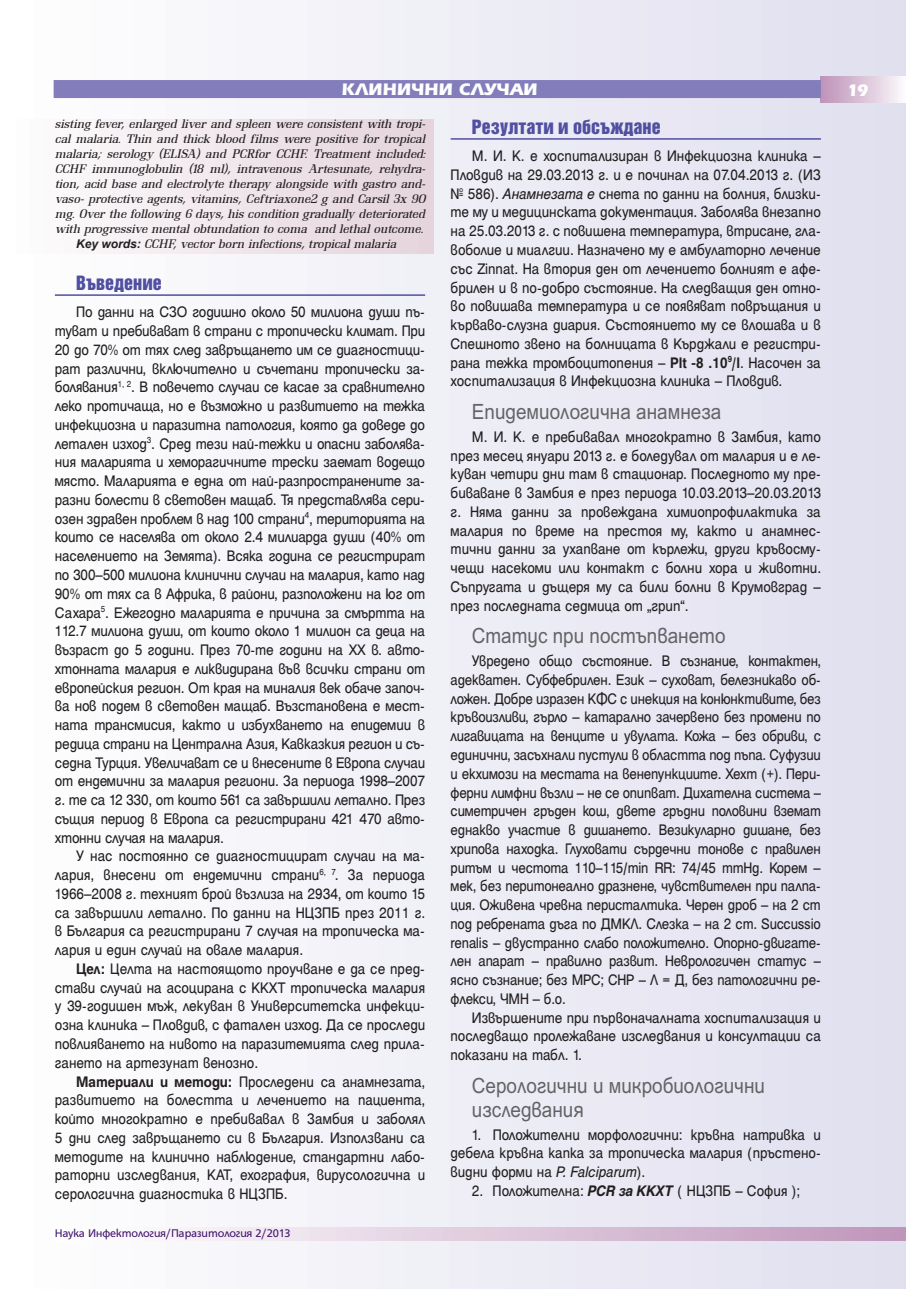
<style>
.page{position:relative;width:906px;height:1289px;background:#fff}
.page>*{position:absolute;margin:0;border:0;box-sizing:border-box;transform-origin:0 0}
.t1{font:21px/24px "SP Ariel";color:#636366;scale:.9 1}
.t2{font:18px "Helvetica Inserat Cyr Upright";color:#504fa1}
.t3{font:700 18px "Erika Bg";color:#fff}
.t4{font:16.5px/18.8px "Helen Bg";letter-spacing:-.01em;color:#231f20;text-align:justify;scale:.92 1}
.t5{font:16.5px/18.8px "Helen Bg";letter-spacing:-.01em;color:#231f20;text-align:justify;scale:.9 1}
.t6{font:italic 300 13.5px/15px "HS Renault Bg";color:#231f20;text-align:center}
.t7{font:12px "HS Grotesk Bg";letter-spacing:-.01em;color:#43176e}
.s1{font-family:"Arial";font-weight:700;font-size:12px}
.s2{font-weight:700}
.s3{font-style:italic}
.s4{font-weight:700;font-style:italic}
</style>
<div class="page">
<div style="left:1px;top:0;width:905px;height:1288px;background:linear-gradient(to right,#fff,#e0dfef)"></div>
<div style="left:821px;top:77px;width:85px;height:25px;background:linear-gradient(to right,#bd92b8,#fcfafc)"></div>
<svg style="left:55px;top:1227px;width:851px;height:13px"></svg>
<div style="left:54px;top:80px;width:767px;height:18px;background:#837dbb"></div>
<div style="left:0;top:119px;width:434px;height:134px;background:linear-gradient(to right,#feffff,#e4d2db)"></div>
<hr style="left:55px;top:294px;width:370px;height:2px;background:#504fa1">
<hr style="left:450px;top:138px;width:371px;height:2px;background:#504fa1">
<p class="t3" style="left:342px;top:83px;width:197px">КЛИНИЧНИ СЛУЧАИ</p>
<p class="t6" style="left:55px;top:117px;width:372px">sisting fever, enlarged liver and spleen were consistent with tropi&shy;cal malaria. Thin and thick blood films were positive for tropical malaria; serology (ELISA) and PCRfor CCHF. Treatment included:<br>CCHF immunoglobulin (18 ml), intravenous Artesunate, rehydra&shy;tion, acid base and electrolyte therapy alongside with gastro and&shy;vaso- protective agents, vitamins, Ceftriaxone2 g and Carsil 3x 90 mg. Over the following 6 days, his condition gradually deteriorated with progressive mental obtundation to coma and lethal outcome.<br><span class="s1">Key words:</span> CCHF, vector born infections, tropical malaria</p>
<p class="t2" style="left:76px;top:275px;width:87px">Въведение</p>
<p class="t4" style="left:55px;top:304px;width:404px;text-indent:21px">По данни на СЗО годишно около 50 милиона души пъ&shy;туват и пребивават в страни с тропически климат. При 20 до 70% от тях след завръщането им се диагностици&shy;рат различни, включително и съчетани тропически за&shy;болявания<sup>1,</sup> <sup>2</sup>. В повечето случаи се касае за сравнително леко протичащa, но е възможно и развитието на тежка инфекциозна и паразитна патология, която да доведе до летален изход<sup>3</sup>. Сред тези най-тежки и опасни заболява&shy;ния маларията и хеморагичните трески заемат водещо място. Mаларията е една от най-разпространените за&shy;разни болести в световен мащаб. Тя представлява сери&shy;озен здравен проблем в над 100 страни<sup>4</sup>, територията на които се населява от около 2.4 милиарда души (40% от населението на Земята). Всяка година се регистрират по 300–500 милионa клинични случаи на малария, като над 90% от тях са в Африка, в райони, разположени на юг от Сахара<sup>5</sup>. Ежегодно маларията е причина за смъртта на 112.7 милиона души, от които около 1 милион са деца на възраст до 5 години. През 70-те години на XX в. авто&shy;хтонната малария е ликвидирана във всички страни от европейския регион. От края на миналия век обаче започ&shy;ва нов подем в световен мащаб. Възстановена е мест&shy;ната трансмисия, както и избухването на епидемии в редица страни на Централна Азия, Кавказкия регион и съ&shy;седна Турция. Увеличават се и внесените в Европа случаи от ендемични за малария региони. За периода 1998–2007 г. те са 12 330, от които 561 са завършили летално. През същия период в Европa са регистрирани 421 470 авто&shy;хтонни случая на малария.</p>
<p class="t4" style="left:55px;top:848px;width:404px;text-indent:21px">У нас постоянно се диагностицират случаи на ма&shy;лария, внесени от ендемични страни<sup>6,</sup> <sup>7</sup>. За периода 1966–2008 г. техният брой възлиза на 2934, от които 15 са завършили летално. По данни на НЦЗПБ през 2011 г. в България са регистрирани 7 случая на тропическа ма&shy;лария и един случай на овале малария.</p>
<p class="t4" style="left:55px;top:960px;width:404px;text-indent:21px"><span class="s2">Цел:</span> Целта на настоящото проучване е да се пред&shy;стави случай на асоцирана с ККХТ тропическа малария у 39-годишен мъж, лекуван в Университетска инфекци&shy;озна клиника – Пловдив, с фатален изход. Да се проследи повлияването на нивото на паразитемията след прила&shy;гането на артезунат венозно.</p>
<p class="t4" style="left:55px;top:1073px;width:404px;text-indent:21px"><span class="s2">Материали и методи:</span> Проследени са анамнезата, развитието на болестта и лечението на пациента, който многократно е пребивавал в Замбия и заболял 5 дни след завръщането си в България. Използвани са методите на клинично наблюдение, стандартни лабо&shy;раторни изследвания, КАТ, ехография, вирусологична и серологична диагностика в НЦЗПБ.</p>
<p class="t2" style="left:472px;top:119px;width:190px">Резултати и обсъждане</p>
<p class="t4" style="left:450px;top:148px;width:404px;text-indent:21px">М. И. К. е хоспитализиран в Инфекциозна клиника – Пловдив на 29.03.2013 г. и е починал на 07.04.2013 г. (ИЗ № 586). <span class="s3">Анамнезата е</span> снета по данни на болния, близки&shy;те му и медицинската документация. Заболява внезапно на 25.03.2013 г. с повишена температура, втрисане, гла&shy;воболие и миалгии. Назначено му е амбулаторно лечение със Zinnat. На втория ден от лечението болният е афе&shy;брилен и в по-добро състояние. На следващия ден отно&shy;во повишава температура и се появяват повръщания и кърваво-слузна диария. Състоянието му се влошава и в Спешното звено на болницата в Кърджали е регистри&shy;рана тежка тромбоцитопения – <span class="s2">Plt -8 .10</span><sup>9</sup><span class="s2">/l</span>. Насочен за хоспитализация в Инфекциозна клиника – Пловдив.</p>
<p class="t1" style="left:472px;top:401px;width:279px">Епидемиологична анамнеза</p>
<p class="t4" style="left:450px;top:428px;width:404px;text-indent:21px">М. И. К. е пребивавал многократно в Замбия, като през месец януари 2013 г. е боледувал от малария и е ле&shy;куван четири дни там в стационар. Последното му пре&shy;биваване в Замбия е през периода 10.03.2013–20.03.2013 г. Няма данни за провеждана химиопрофилактика за малария по време на престоя му, както и анамнес&shy;тични данни за ухапване от кърлежи, други кръвосму&shy;чещи насекоми или контакт с болни хора и животни.<br>Съпругата и дъщеря му са били болни в Крумовград – през последната седмица от „грип“.</p>
<p class="t1" style="left:472px;top:625px;width:283px">Статус при постъпването</p>
<p class="t5" style="left:450px;top:653px;width:413px;text-indent:21px">Увредено общо състояние. В съзнание, контактен, адекватен. Субфебрилен. Език – суховат, белезникаво об&shy;ложен. Добре изразен КФС с инекция на конюнктивите, без кръвоизливи, гърло – катарално зачервено без промени по лигавицата на венците и увулата. Кожа – без обриви, с единични, засъхнали пустули в областта под пъпа. Суфузии и екхимози на местата на венепункциите. Хехт (+). Пери&shy;ферни лимфни възли – не се опипват. Дихателна система – симетричен гръден кош, двете гръдни половини вземат еднакво участие в дишането. Везикуларно дишане, без хрипова находка. Глуховати сърдечни тонове с правилен ритъм и честота 110–115/min RR: 74/45 mmHg. Корем – мек, без перитонеално дразнене, чувствителен при палпа&shy;ция. Оживена чревна перисталтика. Черен дроб – на 2 cm под ребрената дъга по ДМКЛ. Слезка – на 2 cm. Succussio renalis – двустранно слабо положително. Опорно-двигате&shy;лен апарат – правилно развит. Неврологичен статус – ясно съзнание; без МРС; СНР – Л = Д, без патологични ре&shy;флекси, ЧМН – б.о.</p>
<p class="t4" style="left:450px;top:1009px;width:404px;text-indent:21px">Извършените при първоначалната хоспитализация и последващо пролежаване изследвания и консултации са показани на табл. 1.</p>
<p class="t1" style="left:472px;top:1075px;width:327px">Серологични и микробиологични изследвания</p>
<p class="t4" style="left:450px;top:1126px;width:404px;text-indent:21px">1. Положителни морфологични: кръвна натривка и дебела кръвна капка за тропическа малария (пръстено&shy;видни форми на <span class="s3">P. Falciparum</span>).</p>
<p class="t4" style="left:472px;top:1182px;width:358px">2. Положителна: <span class="s4">PCR за ККХТ</span> ( НЦЗПБ <span class="s3">–</span> София );</p>
<p class="t7" style="left:55px;top:1228px;width:237px">Наука Инфектология/Паразитология 2/2013</p>
<p class="t3" style="left:847px;top:84px;width:23px">19</p>
</div>
